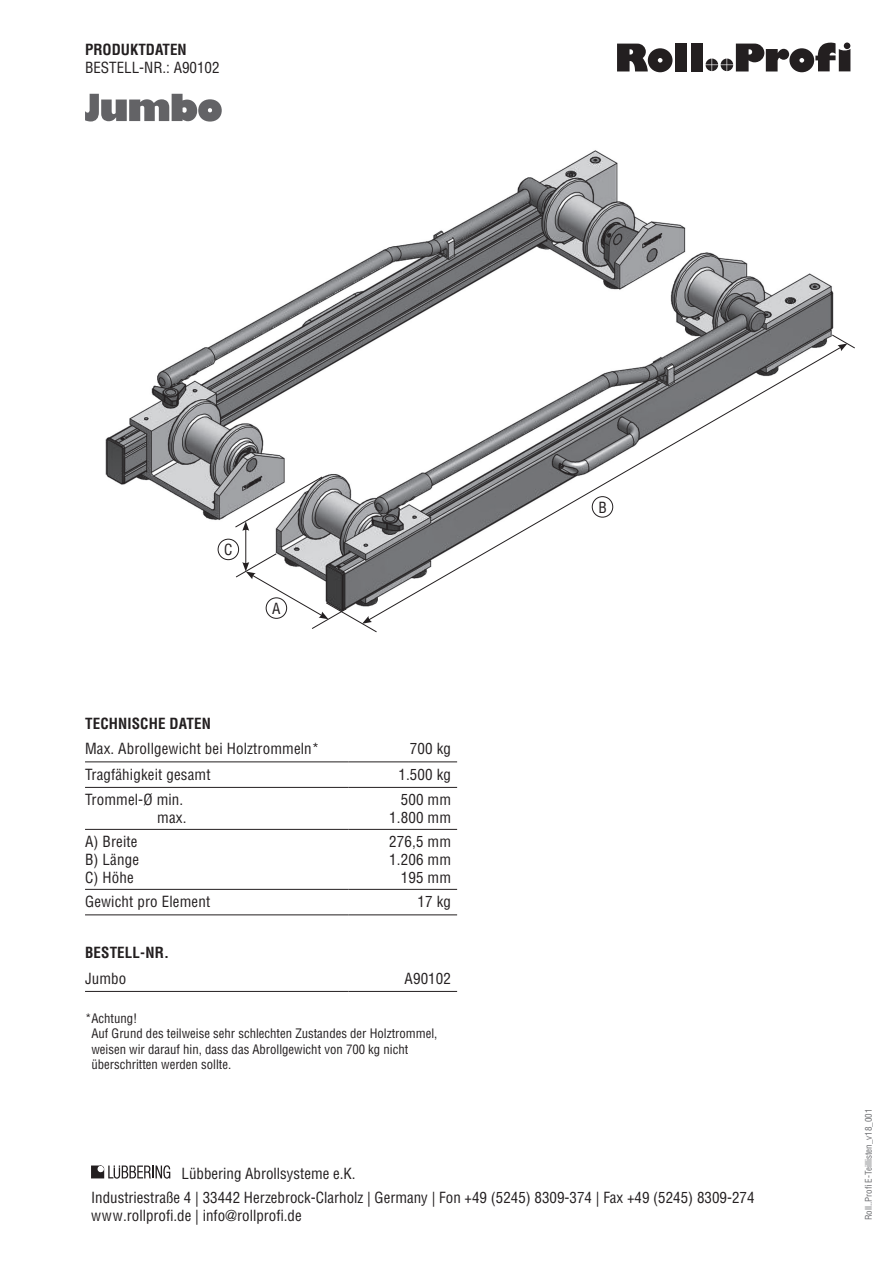
<style>
.page{position:relative;width:893px;height:1263px;background:#fff}
.page>*{position:absolute;margin:0;border:0;box-sizing:border-box;transform-origin:0 0}
.t1{font:condensed 15px/18px "Helvetica";color:#231f20;text-align:right}
.t2{font:700 condensed 15px "Helvetica";letter-spacing:.01em;color:#231f20}
.t3{font:condensed 12.75px/15.3px "Helvetica";color:#231f20}
.t4{font:condensed 9px "Helvetica";color:#6c6d70}
</style>
<div class="page">
<svg style="left:91px;top:1165px;width:79px;height:14px"></svg>
<div style="left:675px;top:43px;width:12px;height:28px;background:#231f20"></div>
<div style="left:691px;top:43px;width:12px;height:28px;background:#231f20"></div>
<svg style="left:706px;top:43px;width:144px;height:29px"></svg>
<svg style="left:617px;top:44px;width:55px;height:28px"></svg>
<img style="left:105px;top:150px;width:729px;height:411px">
<hr style="left:85px;top:762px;width:264px;height:1px;background:#231f20">
<hr style="left:349px;top:762px;width:108px;height:1px;background:#231f20">
<hr style="left:85px;top:787px;width:264px;height:1px;background:#231f20">
<hr style="left:349px;top:787px;width:108px;height:1px;background:#231f20">
<hr style="left:85px;top:829px;width:264px;height:1px;background:#231f20">
<hr style="left:349px;top:829px;width:108px;height:1px;background:#231f20">
<hr style="left:85px;top:889px;width:264px;height:1px;background:#231f20">
<hr style="left:349px;top:889px;width:108px;height:1px;background:#231f20">
<hr style="left:85px;top:915px;width:264px;height:1px;background:#231f20">
<hr style="left:349px;top:915px;width:108px;height:1px;background:#231f20">
<hr style="left:85px;top:991px;width:264px;height:1px;background:#231f20">
<hr style="left:349px;top:991px;width:108px;height:1px;background:#231f20">
<svg style="left:367px;top:346px;width:469px;height:269px"></svg>
<svg style="left:831px;top:334px;width:24px;height:17px"></svg>
<hr style="left:245px;top:528px;width:1px;height:36px;background:#231f20">
<svg style="left:234px;top:476px;width:89px;height:55px"></svg>
<svg style="left:235px;top:553px;width:143px;height:80px"></svg>
<div style="left:592px;top:497px;width:21px;height:20px;background:#fff;border-radius:50%"></div>
<div style="left:592px;top:496px;width:21px;height:21px;border:1px solid #231f20;border-radius:50%"></div>
<div style="left:266px;top:598px;width:21px;height:20px;background:#fff;border-radius:50%"></div>
<div style="left:266px;top:597px;width:21px;height:22px;border:1px solid #231f20;border-radius:50%"></div>
<div style="left:218px;top:539px;width:21px;height:21px;background:#fff;border-radius:50%"></div>
<div style="left:218px;top:539px;width:21px;height:21px;border:1px solid #231f20;border-radius:50%"></div>
<svg style="left:85px;top:94px;width:137px;height:28px"></svg>
<p class="t2" style="left:85px;top:40px;width:103px">PRODUKTDATEN</p>
<p class="t1" style="left:85px;top:58px;width:136px">BESTELL-NR.: A90102</p>
<p class="t1" style="left:224px;top:541px;width:10px">C</p>
<p class="t1" style="left:272px;top:599px;width:10px">A</p>
<p class="t2" style="left:85px;top:714px;width:128px">TECHNISCHE DATEN</p>
<p class="t1" style="left:85px;top:740px;width:236px">Max. Abrollgewicht bei Holztrommeln*</p>
<p class="t1" style="left:410px;top:740px;width:43px">700 kg</p>
<p class="t1" style="left:85px;top:765px;width:127px">Tragfähigkeit gesamt</p>
<p class="t1" style="left:398px;top:765px;width:54px">1.500 kg</p>
<p class="t1" style="left:85px;top:791px;width:103px">Trommel-Ø min. max.</p>
<p class="t1" style="left:389px;top:791px;width:63px">500 mm<br>1.800 mm</p>
<p class="t1" style="left:85px;top:833px;width:55px;text-align:justify">A) Breite B) Länge C) Höhe</p>
<p class="t1" style="left:389px;top:833px;width:63px">276,5 mm<br>1.206 mm<br>195 mm</p>
<p class="t1" style="left:85px;top:893px;width:127px">Gewicht pro Element</p>
<p class="t1" style="left:418px;top:893px;width:35px">17 kg</p>
<p class="t2" style="left:85px;top:943px;width:86px">BESTELL-NR.</p>
<p class="t1" style="left:85px;top:969px;width:43px">Jumbo</p>
<p class="t1" style="left:404px;top:969px;width:48px">A90102</p>
<p class="t3" style="left:91px;top:1011px;width:347px;text-indent:-6px">*Achtung!<br>Auf Grund des teilweise sehr schlechten Zustandes der Holztrommel, weisen wir darauf hin, dass das Abrollgewicht von 700 kg nicht überschritten werden sollte.</p>
<p class="t1" style="left:598px;top:498px;width:10px">B</p>
<p class="t1" style="left:91px;top:1161px;width:665px;line-height:24px;text-align:left;text-indent:91px">Lübbering Abrollsysteme e.K.<br>Industriestraße 4 | 33442 Herzebrock-Clarholz | Germany | Fon +49 (5245) 8309-374 | Fax +49 (5245) 8309-274</p>
<p class="t1" style="left:91px;top:1206px;width:212px">www.rollprofi.de | info@rollprofi.de</p>
<p class="t4" style="left:863px;top:1220px;width:113px;rotate:-90deg">Roll..Profi E-Teillisten_v18_001</p>
</div>
